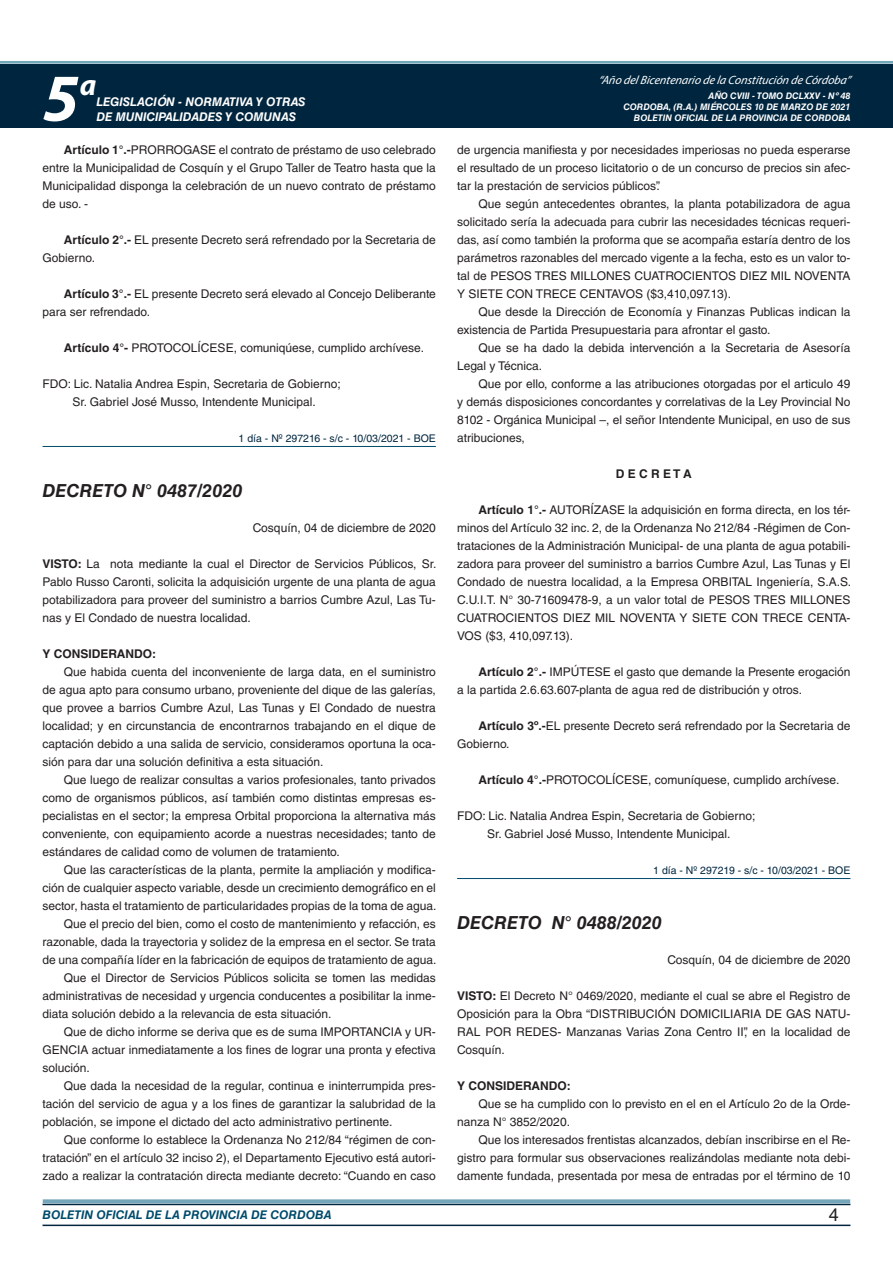
<style>
.page{position:relative;width:893px;height:1263px;background:#fff}
.page>*{position:absolute;margin:0;border:0;box-sizing:border-box;transform-origin:0 0}
.t1{font:italic 700 67.5px "Myriad Pro";color:#fff}
.t2{font:italic 700 30px "Myriad Pro";color:#fff}
.NOMBRE_DE_MINISTERIO{font:italic 700 18px "Helvetica LT Std";color:#231f20}
.t3{font:18px "Helvetica LT Std";color:#231f20}
.BASE{font:12px/18px "Helvetica LT Std";color:#231f20;text-align:justify}
.FECHA{font:12px "Helvetica LT Std";color:#231f20}
.t4{font:italic 700 12px "Helvetica LT Std";color:#fff}
.t5{font:italic 12px "Myriad Pro";color:#fff}
.t6{font:italic 700 12px "Helvetica LT Std";color:#004b6c}
.BASE-2{font:700 12px "Helvetica LT Std";color:#231f20}
.RESUELVE{font:700 12px "Helvetica LT Std";color:#231f20}
.FECHA_DE_VENCIMIENTO{font:10.5px "Helvetica LT Std";color:#00263f}
.t7{font:italic 700 9px/10.8px "Helvetica LT Std";color:#fff;text-align:right}
.s1{font-weight:700}
</style>
<div class="page">
<div style="left:0;top:61px;width:893px;height:6px;background:#fff;opacity:.75"></div>
<div style="left:0;top:64px;width:893px;height:64px;background:#00263f"></div>
<hr style="left:43px;top:1224px;width:807px;height:2px;background:#00263f">
<div style="left:42px;top:1198px;width:809px;height:8px;background:#fff;opacity:.75"></div>
<hr style="left:43px;top:446px;width:393px;height:1px;background:#004b6c">
<hr style="left:457px;top:878px;width:393px;height:1px;background:#004b6c">
<h1 class="t1" style="left:43px;top:54px;width:38px">5</h1>
<h2 class="t2" style="left:80px;top:66px;width:18px">a</h2>
<p class="t4" style="left:96px;top:95px;width:211px">LEGISLACIÓN - NORMATIVA Y OTRAS</p>
<p class="t4" style="left:96px;top:109px;width:201px">DE MUNICIPALIDADES Y COMUNAS</p>
<p class="BASE" style="left:43px;top:141px;width:395px;text-indent:21px"><span class="s1">Artículo 1°.-</span>PRORROGASE el contrato de préstamo de uso celebrado entre la Municipalidad de Cosquín y el Grupo Taller de Teatro hasta que la Municipalidad disponga la celebración de un nuevo contrato de préstamo de uso. -</p>
<p class="BASE" style="left:43px;top:231px;width:395px;text-indent:21px"><span class="s1">Artículo 2°.-</span> EL presente Decreto será refrendado por la Secretaria de<br>Gobierno.</p>
<p class="BASE" style="left:43px;top:285px;width:395px;text-indent:21px"><span class="s1">Artículo 3°.-</span> EL presente Decreto será elevado al Concejo Deliberante para ser refrendado.</p>
<p class="BASE" style="left:64px;top:339px;width:362px"><span class="s1">Artículo 4°-</span> PROTOCOLÍCESE, comuniqúese, cumplido archívese.</p>
<p class="BASE" style="left:43px;top:375px;width:300px">FDO: Lic. Natalia Andrea Espin, Secretaria de Gobierno;</p>
<p class="BASE" style="left:73px;top:393px;width:245px">Sr. Gabriel José Musso, Intendente Municipal.</p>
<p class="FECHA_DE_VENCIMIENTO" style="left:239px;top:432px;width:199px">1 día - Nº 297216 - s/c - 10/03/2021 - BOE</p>
<p class="NOMBRE_DE_MINISTERIO" style="left:43px;top:480px;width:201px">DECRETO N° 0487/2020</p>
<p class="FECHA" style="left:253px;top:521px;width:185px">Cosquín, 04 de diciembre de 2020</p>
<p class="BASE" style="left:43px;top:555px;width:396px"><span class="s1">VISTO:</span> La nota mediante la cual el Director de Servicios Públicos, Sr.<br>Pablo Russo Caronti, solicita la adquisición urgente de una planta de agua potabilizadora para proveer del suministro a barrios Cumbre Azul, Las Tu&shy;nas y El Condado de nuestra localidad.</p>
<p class="BASE-2" style="left:43px;top:646px;width:115px">Y CONSIDERANDO:</p>
<p class="BASE" style="left:43px;top:663px;width:395px;text-indent:21px">Que habida cuenta del inconveniente de larga data, en el suministro de agua apto para consumo urbano, proveniente del dique de las galerías, que provee a barrios Cumbre Azul, Las Tunas y El Condado de nuestra localidad; y en circunstancia de encontrarnos trabajando en el dique de captación debido a una salida de servicio, consideramos oportuna la oca&shy;sión para dar una solución definitiva a esta situación.</p>
<p class="BASE" style="left:43px;top:771px;width:395px;text-indent:21px">Que luego de realizar consultas a varios profesionales, tanto privados como de organismos públicos, así también como distintas empresas es&shy;pecialistas en el sector; la empresa Orbital proporciona la alternativa más conveniente, con equipamiento acorde a nuestras necesidades; tanto de estándares de calidad como de volumen de tratamiento.</p>
<p class="BASE" style="left:43px;top:861px;width:396px;text-indent:21px">Que las características de la planta, permite la ampliación y modifica&shy;ción de cualquier aspecto variable, desde un crecimiento demográfico en el sector, hasta el tratamiento de particularidades propias de la toma de agua.</p>
<p class="BASE" style="left:43px;top:915px;width:396px;text-indent:21px">Que el precio del bien, como el costo de mantenimiento y refacción, es razonable, dada la trayectoria y solidez de la empresa en el sector. Se trata de una compañía líder en la fabricación de equipos de tratamiento de agua.</p>
<p class="BASE" style="left:43px;top:969px;width:395px;text-indent:21px">Que el Director de Servicios Públicos solicita se tomen las medidas administrativas de necesidad y urgencia conducentes a posibilitar la inme&shy;diata solución debido a la relevancia de esta situación.</p>
<p class="BASE" style="left:43px;top:1023px;width:395px;text-indent:21px">Que de dicho informe se deriva que es de suma IMPORTANCIA y UR-GENCIA actuar inmediatamente a los fines de lograr una pronta y efectiva solución.</p>
<p class="BASE" style="left:43px;top:1077px;width:395px;text-indent:21px">Que dada la necesidad de la regular, continua e ininterrumpida pres&shy;tación del servicio de agua y a los fines de garantizar la salubridad de la población, se impone el dictado del acto administrativo pertinente.</p>
<p class="BASE" style="left:43px;top:1131px;width:395px;text-indent:21px">Que conforme lo establece la Ordenanza No 212/84 “régimen de con&shy;tratación” en el artículo 32 inciso 2), el Departamento Ejecutivo está autori&shy;zado a realizar la contratación directa mediante decreto: “Cuando en caso</p>
<p class="t5" style="left:598px;top:72px;width:254px">“Año delBicentenario de la Constitución de Córdoba”</p>
<p class="t7" style="left:623px;top:91px;width:229px">AÑO CVIII - TOMO DCLXXV - Nº 48<br>CORDOBA, (R.A.) MIÉRCOLES 10 DE MARZO DE 2021<br>BOLETIN OFICIAL DE LA PROVINCIA DE CORDOBA</p>
<p class="BASE" style="left:457px;top:141px;width:395px">de urgencia manifiesta y por necesidades imperiosas no pueda esperarse el resultado de un proceso licitatorio o de un concurso de precios sin afec&shy;tar la prestación de servicios públicos”.</p>
<p class="BASE" style="left:457px;top:195px;width:395px;text-indent:21px">Que según antecedentes obrantes, la planta potabilizadora de agua solicitado sería la adecuada para cubrir las necesidades técnicas requeri&shy;das, así como también la proforma que se acompaña estaría dentro de los parámetros razonables del mercado vigente a la fecha, esto es un valor to&shy;tal de PESOS TRES MILLONES CUATROCIENTOS DIEZ MIL NOVENTA Y SIETE CON TRECE CENTAVOS ($3,410,097.13).</p>
<p class="BASE" style="left:457px;top:303px;width:395px;text-indent:21px">Que desde la Dirección de Economía y Finanzas Publicas indican la existencia de Partida Presupuestaria para afrontar el gasto.</p>
<p class="BASE" style="left:457px;top:339px;width:395px;text-indent:21px">Que se ha dado la debida intervención a la Secretaria de Asesoría<br>Legal y Técnica.</p>
<p class="BASE" style="left:457px;top:375px;width:395px;text-indent:21px">Que por ello, conforme a las atribuciones otorgadas por el articulo 49 y demás disposiciones concordantes y correlativas de la Ley Provincial No 8102 - Orgánica Municipal –, el señor Intendente Municipal, en uso de sus atribuciones,</p>
<p class="RESUELVE" style="left:616px;top:466px;width:78px">D E C R E T A</p>
<p class="BASE" style="left:457px;top:501px;width:395px;text-indent:21px"><span class="s1">Artículo 1°.-</span> AUTORÍZASE la adquisición en forma directa, en los tér&shy;minos del Artículo 32 inc. 2, de la Ordenanza No 212/84 -Régimen de Con&shy;trataciones de la Administración Municipal- de una planta de agua potabili&shy;zadora para proveer del suministro a barrios Cumbre Azul, Las Tunas y El Condado de nuestra localidad, a la Empresa ORBITAL Ingeniería, S.A.S.<br>C.U.I.T. N° 30-71609478-9, a un valor total de PESOS TRES MILLONES CUATROCIENTOS DIEZ MIL NOVENTA Y SIETE CON TRECE CENTA-VOS ($3, 410,097.13).</p>
<p class="BASE" style="left:457px;top:663px;width:395px;text-indent:21px"><span class="s1">Artículo 2°.-</span> IMPÚTESE el gasto que demande la Presente erogación a la partida 2.6.63.607-planta de agua red de distribución y otros.</p>
<p class="BASE" style="left:457px;top:717px;width:395px;text-indent:21px"><span class="s1">Artículo 3º.-</span>EL presente Decreto será refrendado por la Secretaria de<br>Gobierno.</p>
<p class="BASE" style="left:478px;top:771px;width:362px"><span class="s1">Artículo 4°.-</span>PROTOCOLÍCESE, comuníquese, cumplido archívese.</p>
<p class="BASE" style="left:457px;top:807px;width:300px">FDO: Lic. Natalia Andrea Espin, Secretaria de Gobierno;</p>
<p class="BASE" style="left:487px;top:825px;width:245px">Sr. Gabriel José Musso, Intendente Municipal.</p>
<p class="FECHA_DE_VENCIMIENTO" style="left:653px;top:864px;width:199px">1 día - Nº 297219 - s/c - 10/03/2021 - BOE</p>
<p class="NOMBRE_DE_MINISTERIO" style="left:457px;top:912px;width:206px">DECRETO N° 0488/2020</p>
<p class="FECHA" style="left:667px;top:953px;width:185px">Cosquín, 04 de diciembre de 2020</p>
<p class="BASE" style="left:457px;top:987px;width:395px"><span class="s1">VISTO:</span> El Decreto N° 0469/2020, mediante el cual se abre el Registro de Oposición para la Obra “DISTRIBUCIÓN DOMICILIARIA DE GAS NATU-RAL POR REDES- Manzanas Varias Zona Centro II”, en la localidad de Cosquín.</p>
<p class="BASE-2" style="left:457px;top:1078px;width:115px">Y CONSIDERANDO:</p>
<p class="BASE" style="left:457px;top:1095px;width:395px;text-indent:21px">Que se ha cumplido con lo previsto en el en el Artículo 2o de la Orde&shy;nanza N° 3852/2020.</p>
<p class="BASE" style="left:457px;top:1131px;width:395px;text-indent:21px">Que los interesados frentistas alcanzados, debían inscribirse en el Re&shy;gistro para formular sus observaciones realizándolas mediante nota debi&shy;damente fundada, presentada por mesa de entradas por el término de 10</p>
<p class="t6" style="left:43px;top:1208px;width:290px">BOLETIN OFICIAL DE LA PROVINCIA DE CORDOBA</p>
<h3 class="t3" style="left:829px;top:1204px;width:12px">4</h3>
</div>
